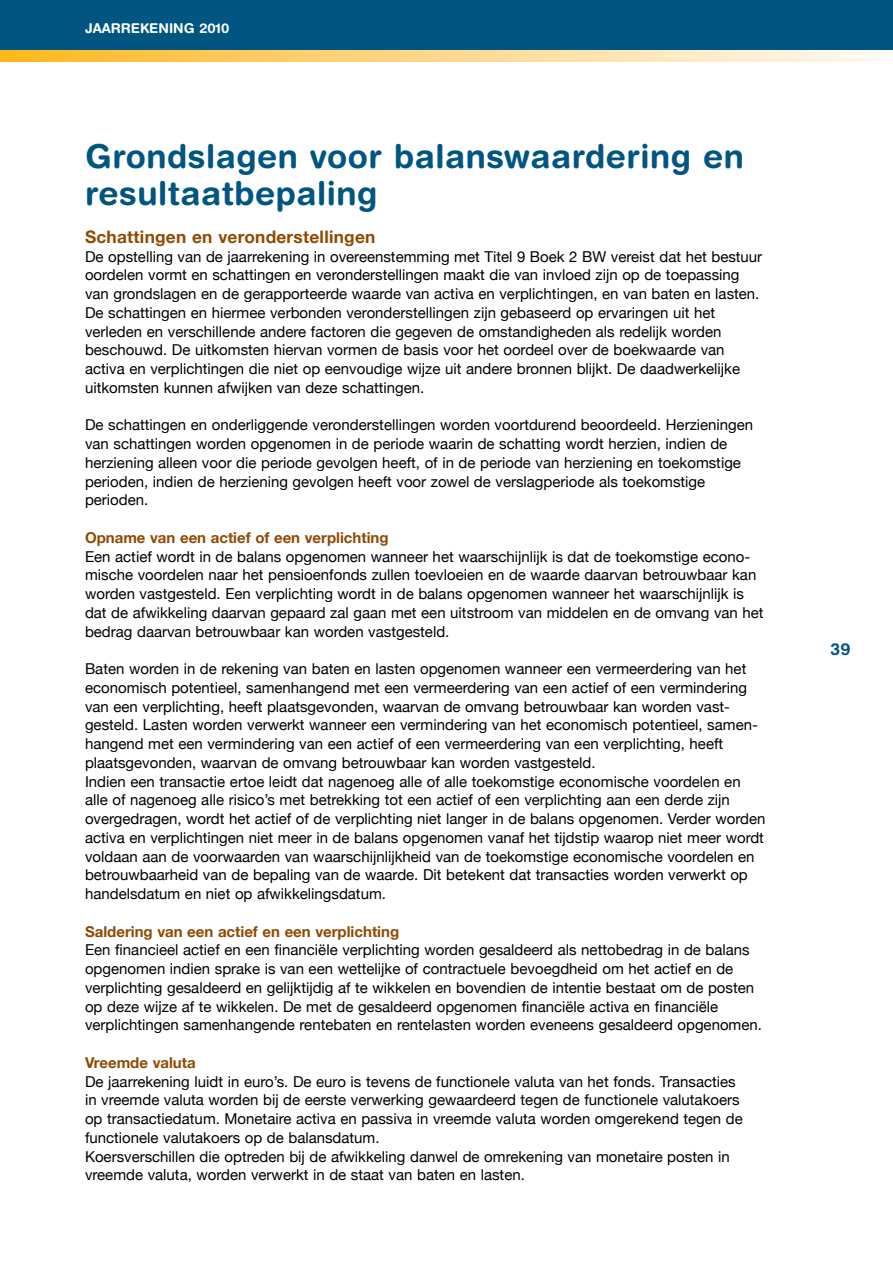
<style>
.page{position:relative;width:893px;height:1263px;background:#fff}
.page>*{position:absolute;margin:0;border:0;box-sizing:border-box;transform-origin:0 0}
.t1{font:700 33px/37.5px "Helvetica Rounded";letter-spacing:.015em;color:#005581}
.t2{font:700 17.25px "Helvetica Neue";letter-spacing:.015em;color:#8f4a02}
.t3{font:700 16.5px "Helvetica Rounded";color:#005581}
.t4{font:15px/18.8px "Helvetica Neue";color:#000}
.t5{font:700 15px "Helvetica Neue";color:#8f4a02}
.t6{font:700 13.5px "Helvetica Rounded";color:#fff}
</style>
<div class="page">
<div style="left:0;top:0;width:893px;height:61px;background:#005581"></div>
<svg style="left:0;top:50px;width:893px;height:12px;background:#fed88d"></svg>
<p class="t6" style="left:85px;top:20px;width:18px">JAAR</p>
<p class="t6" style="left:121px;top:20px;width:110px">rekening 2010</p>
<h1 class="t1" style="left:85px;top:137px;width:660px">Grondslagen voor balanswaardering en resultaatbepaling</h1>
<p class="t2" style="left:85px;top:226px;width:292px">Schattingen en veronderstellingen</p>
<p class="t4" style="left:85px;top:247px;width:679px">De opstelling van de jaarrekening in overeenstemming met Titel 9 Boek 2 BW vereist dat het bestuur oordelen vormt en schattingen en veronderstellingen maakt die van invloed zijn op de toepassing van grondslagen en de gerapporteerde waarde van activa en verplichtingen, en van baten en lasten.<br>De schattingen en hiermee verbonden veronderstellingen zijn gebaseerd op ervaringen uit het verleden en verschillende andere factoren die gegeven de omstandigheden als redelijk worden beschouwd. De uitkomsten hiervan vormen de basis voor het oordeel over de boekwaarde van activa en verplichtingen die niet op eenvoudige wijze uit andere bronnen blijkt. De daadwerkelijke uitkomsten kunnen afwijken van deze schattingen.</p>
<p class="t4" style="left:85px;top:415px;width:670px">De schattingen en onderliggende veronderstellingen worden voortdurend beoordeeld. Herzieningen van schattingen worden opgenomen in de periode waarin de schatting wordt herzien, indien de herziening alleen voor die periode gevolgen heeft, of in de periode van herziening en toekomstige perioden, indien de herziening gevolgen heeft voor zowel de verslagperiode als toekomstige perioden.</p>
<p class="t5" style="left:85px;top:528px;width:305px">Opname van een actief of een verplichting</p>
<p class="t4" style="left:85px;top:547px;width:680px">Een actief wordt in de balans opgenomen wanneer het waarschijnlijk is dat de toekomstige econo&shy;mische voordelen naar het pensioenfonds zullen toevloeien en de waarde daarvan betrouwbaar kan worden vastgesteld. Een verplichting wordt in de balans opgenomen wanneer het waarschijnlijk is dat de afwikkeling daarvan gepaard zal gaan met een uitstroom van middelen en de omvang van het bedrag daarvan betrouwbaar kan worden vastgesteld.</p>
<p class="t4" style="left:85px;top:659px;width:682px">Baten worden in de rekening van baten en lasten opgenomen wanneer een vermeerdering van het economisch potentieel, samenhangend met een vermeerdering van een actief of een vermindering van een verplichting, heeft plaatsgevonden, waarvan de omvang betrouwbaar kan worden vast&shy;gesteld. Lasten worden verwerkt wanneer een vermindering van het economisch potentieel, samen&shy;hangend met een vermindering van een actief of een vermeerdering van een verplichting, heeft plaatsgevonden, waarvan de omvang betrouwbaar kan worden vastgesteld.<br>Indien een transactie ertoe leidt dat nagenoeg alle of alle toekomstige economische voordelen en alle of nagenoeg alle risico’s met betrekking tot een actief of een verplichting aan een derde zijn overgedragen, wordt het actief of de verplichting niet langer in de balans opgenomen. Verder worden activa en verplichtingen niet meer in de balans opgenomen vanaf het tijdstip waarop niet meer wordt voldaan aan de voorwaarden van waarschijnlijkheid van de toekomstige economische voordelen en betrouwbaarheid van de bepaling van de waarde. Dit betekent dat transacties worden verwerkt op handelsdatum en niet op afwikkelingsdatum.</p>
<p class="t5" style="left:85px;top:922px;width:316px">Saldering van een actief en een verplichting</p>
<p class="t4" style="left:85px;top:940px;width:678px">Een financieel actief en een financiële verplichting worden gesaldeerd als nettobedrag in de balans opgenomen indien sprake is van een wettelijke of contractuele bevoegdheid om het actief en de verplichting gesaldeerd en gelijktijdig af te wikkelen en bovendien de intentie bestaat om de posten op deze wijze af te wikkelen. De met de gesaldeerd opgenomen financiële activa en financiële verplichtingen samenhangende rentebaten en rentelasten worden eveneens gesaldeerd opgenomen.</p>
<p class="t5" style="left:85px;top:1053px;width:112px">Vreemde valuta</p>
<p class="t4" style="left:85px;top:1072px;width:659px">De jaarrekening luidt in euro’s. De euro is tevens de functionele valuta van het fonds. Transacties in vreemde valuta worden bij de eerste verwerking gewaardeerd tegen de functionele valutakoers op transactiedatum. Monetaire activa en passiva in vreemde valuta worden omgerekend tegen de functionele valutakoers op de balansdatum.<br>Koersverschillen die optreden bij de afwikkeling danwel de omrekening van monetaire posten in vreemde valuta, worden verwerkt in de staat van baten en lasten.</p>
<p class="t3" style="left:830px;top:639px;width:22px">39</p>
</div>
